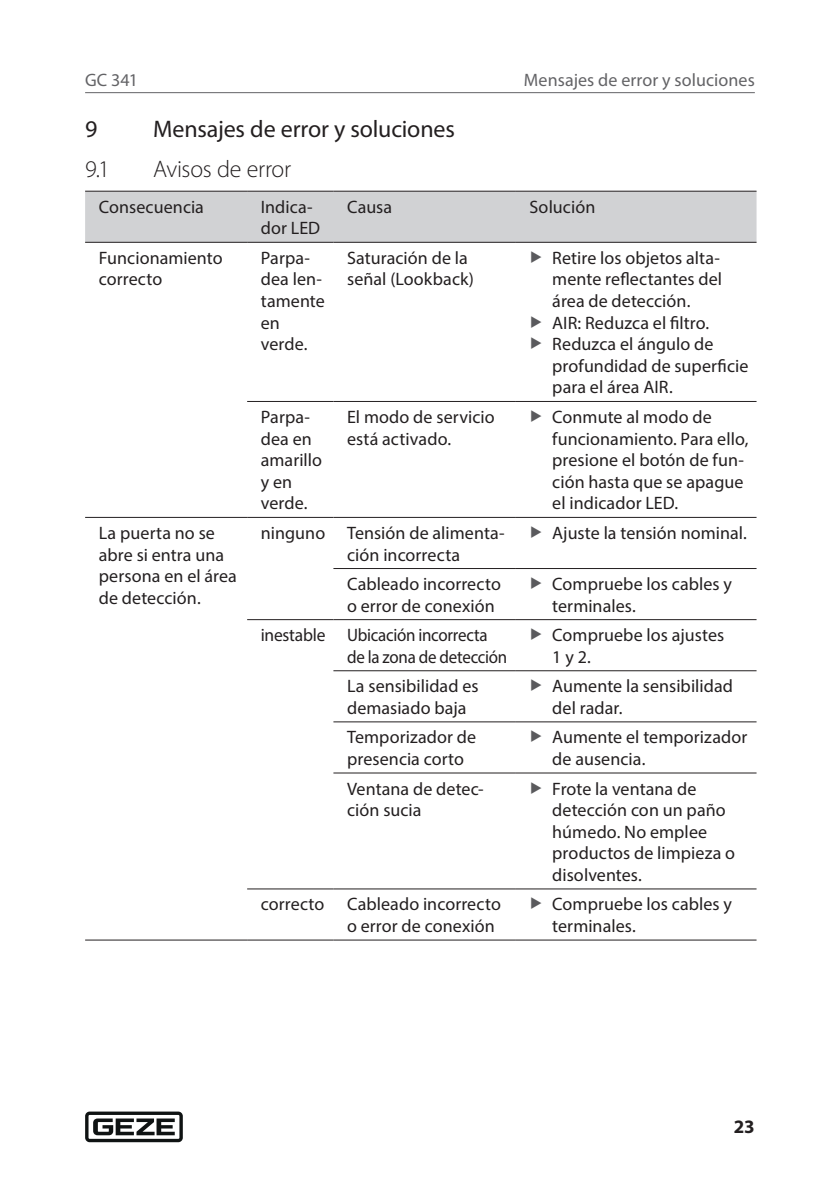
<style>
.page{position:relative;width:840px;height:1191px;background:#fff}
.page>*{position:absolute;margin:0;border:0;box-sizing:border-box;transform-origin:0 0}
.t1{font:24px "Myriad Pro";letter-spacing:-.005em;color:#231f20}
.t2{font:300 24px "Myriad Pro";letter-spacing:-.01em;color:#231f20}
.t3{font:700 19px "Myriad Pro";color:#231f20}
.Tabelle_Grundtext{font:18px/21.6px "Myriad Pro";letter-spacing:.005em;color:#231f20}
.Tabelle_Kopfzeile{font:18px/21.6px "Myriad Pro";letter-spacing:.005em;color:#231f20}
.Tabelle_Grundtext-2{font:18px/21.6px "Myriad Pro";letter-spacing:-.015em;color:#231f20;scale:.94 1}
.t4{font:18px "Myriad Pro";letter-spacing:.005em;color:#636366}
.Tabelle_Grundtext-3{font:18px "Myriad Pro";letter-spacing:-.015em;color:#231f20}
</style>
<div class="page">
<hr style="left:85px;top:92px;width:669px;height:1px;background:#636366">
<svg style="left:85px;top:1111px;width:98px;height:31px"></svg>
<div style="left:85px;top:192px;width:671px;height:50px;background:#d1d2d4"></div>
<hr style="left:85px;top:191px;width:162px;height:1px;background:#231f20">
<hr style="left:85px;top:242px;width:162px;height:1px;background:#231f20">
<hr style="left:247px;top:191px;width:86px;height:1px;background:#231f20">
<hr style="left:247px;top:242px;width:86px;height:1px;background:#231f20">
<hr style="left:333px;top:191px;width:182px;height:1px;background:#231f20">
<hr style="left:333px;top:242px;width:182px;height:1px;background:#231f20">
<hr style="left:515px;top:191px;width:241px;height:1px;background:#231f20">
<hr style="left:515px;top:242px;width:241px;height:1px;background:#231f20">
<hr style="left:247px;top:401px;width:86px;height:1px;background:#231f20">
<hr style="left:333px;top:401px;width:182px;height:1px;background:#231f20">
<hr style="left:515px;top:401px;width:241px;height:1px;background:#231f20">
<hr style="left:85px;top:517px;width:162px;height:1px;background:#231f20">
<hr style="left:247px;top:517px;width:86px;height:1px;background:#231f20">
<hr style="left:333px;top:517px;width:182px;height:1px;background:#231f20">
<hr style="left:515px;top:517px;width:241px;height:1px;background:#231f20">
<hr style="left:333px;top:568px;width:182px;height:1px;background:#231f20">
<hr style="left:515px;top:568px;width:241px;height:1px;background:#231f20">
<hr style="left:247px;top:619px;width:86px;height:1px;background:#231f20">
<hr style="left:333px;top:619px;width:182px;height:1px;background:#231f20">
<hr style="left:515px;top:619px;width:241px;height:1px;background:#231f20">
<hr style="left:333px;top:670px;width:182px;height:1px;background:#231f20">
<hr style="left:515px;top:670px;width:241px;height:1px;background:#231f20">
<hr style="left:333px;top:721px;width:182px;height:1px;background:#231f20">
<hr style="left:515px;top:721px;width:241px;height:1px;background:#231f20">
<hr style="left:333px;top:772px;width:182px;height:1px;background:#231f20">
<hr style="left:515px;top:772px;width:241px;height:1px;background:#231f20">
<hr style="left:247px;top:888px;width:86px;height:1px;background:#231f20">
<hr style="left:333px;top:888px;width:182px;height:1px;background:#231f20">
<hr style="left:515px;top:888px;width:241px;height:1px;background:#231f20">
<hr style="left:85px;top:939px;width:162px;height:1px;background:#231f20">
<hr style="left:247px;top:939px;width:86px;height:1px;background:#231f20">
<hr style="left:333px;top:939px;width:182px;height:1px;background:#231f20">
<hr style="left:515px;top:939px;width:241px;height:1px;background:#231f20">
<p class="t4" style="left:85px;top:68px;width:54px">GC 341</p>
<p class="t4" style="left:523px;top:68px;width:232px">Mensajes de error y soluciones</p>
<p class="t1" style="left:85px;top:114px;width:14px">9</p>
<p class="t1" style="left:153px;top:114px;width:303px">Mensajes de error y soluciones</p>
<p class="t2" style="left:85px;top:155px;width:26px">9.1</p>
<p class="t2" style="left:153px;top:155px;width:139px">Avisos de error</p>
<p class="Tabelle_Kopfzeile" style="left:99px;top:195px;width:107px">Consecuencia</p>
<p class="Tabelle_Kopfzeile" style="left:261px;top:195px;width:61px">Indica&shy;dor LED</p>
<p class="Tabelle_Kopfzeile" style="left:347px;top:195px;width:47px">Causa</p>
<p class="Tabelle_Kopfzeile" style="left:529px;top:195px;width:67px">Solución</p>
<p class="Tabelle_Grundtext" style="left:99px;top:247px;width:125px">Funcionamiento correcto</p>
<p class="Tabelle_Grundtext" style="left:261px;top:247px;width:65px">Parpa&shy;dea len&shy;tamente en verde.</p>
<p class="Tabelle_Grundtext" style="left:347px;top:247px;width:128px">Saturación de la señal (Lookback)</p>
<p class="Tabelle_Grundtext" style="left:552px;top:247px;width:171px">Retire los objetos alta&shy;mente reflectantes del área de detección.</p>
<p class="Tabelle_Grundtext" style="left:552px;top:311px;width:158px">AIR: Reduzca el filtro.</p>
<p class="Tabelle_Grundtext" style="left:552px;top:333px;width:198px">Reduzca el ángulo de profundidad de superficie para el área AIR.</p>
<p class="Tabelle_Grundtext" style="left:261px;top:406px;width:63px">Parpa&shy;dea en amarillo y en verde.</p>
<p class="Tabelle_Grundtext" style="left:347px;top:406px;width:149px">El modo de servicio está activado.</p>
<p class="Tabelle_Grundtext" style="left:552px;top:406px;width:198px">Conmute al modo de funcionamiento. Para ello, presione el botón de fun&shy;ción hasta que se apague el indicador LED.</p>
<p class="Tabelle_Grundtext" style="left:99px;top:522px;width:140px">La puerta no se abre si entra una persona en el área de detección.</p>
<p class="Tabelle_Grundtext" style="left:261px;top:522px;width:66px">ninguno</p>
<p class="Tabelle_Grundtext" style="left:347px;top:522px;width:159px">Tensión de alimenta&shy;ción incorrecta</p>
<p class="Tabelle_Grundtext" style="left:552px;top:522px;width:196px">Ajuste la tensión nominal.</p>
<p class="Tabelle_Grundtext" style="left:347px;top:573px;width:155px">Cableado incorrecto o error de conexión</p>
<p class="Tabelle_Grundtext" style="left:552px;top:573px;width:181px">Compruebe los cables y terminales.</p>
<p class="Tabelle_Grundtext-3" style="left:261px;top:624px;width:66px">inestable</p>
<p class="Tabelle_Grundtext-2" style="left:347px;top:624px;width:172px">Ubicación incorrecta de la zona de detección</p>
<p class="Tabelle_Grundtext" style="left:552px;top:624px;width:173px">Compruebe los ajustes<br>1 y 2.</p>
<p class="Tabelle_Grundtext" style="left:347px;top:675px;width:133px">La sensibilidad es demasiado baja</p>
<p class="Tabelle_Grundtext" style="left:552px;top:675px;width:182px">Aumente la sensibilidad del radar.</p>
<p class="Tabelle_Grundtext" style="left:347px;top:726px;width:130px">Temporizador de presencia corto</p>
<p class="Tabelle_Grundtext" style="left:552px;top:726px;width:196px">Aumente el temporizador de ausencia.</p>
<p class="Tabelle_Grundtext" style="left:347px;top:777px;width:138px">Ventana de detec&shy;ción sucia</p>
<p class="Tabelle_Grundtext" style="left:552px;top:777px;width:184px">Frote la ventana de detección con un paño húmedo. No emplee productos de limpieza o disolventes.</p>
<p class="Tabelle_Grundtext" style="left:261px;top:893px;width:65px">correcto</p>
<p class="Tabelle_Grundtext" style="left:347px;top:893px;width:155px">Cableado incorrecto o error de conexión</p>
<p class="Tabelle_Grundtext" style="left:552px;top:893px;width:181px">Compruebe los cables y terminales.</p>
<p class="t3" style="left:733px;top:1113px;width:23px">23</p>
</div>
